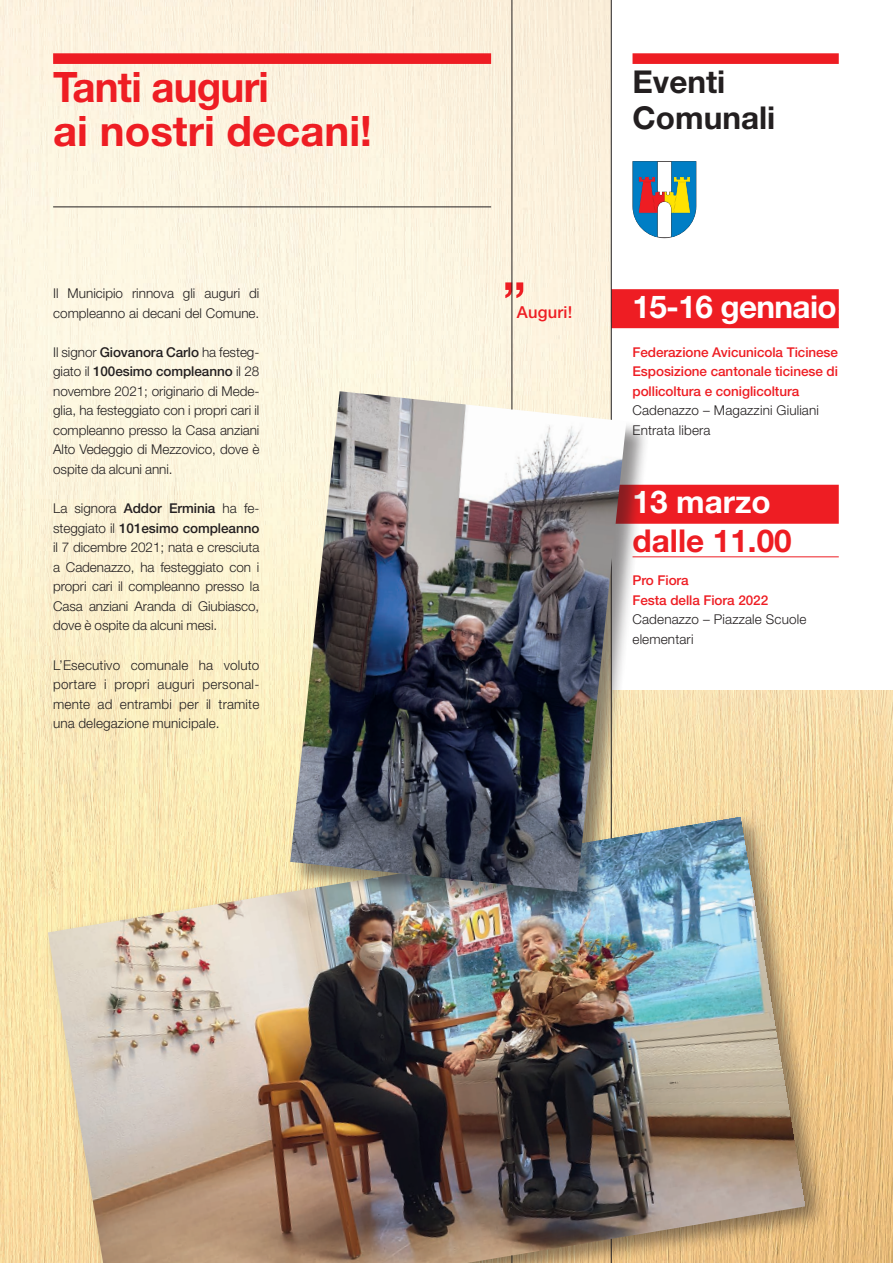
<style>
.page{position:relative;width:893px;height:1263px;background:#fff}
.page>*{position:absolute;margin:0;border:0;box-sizing:border-box;transform-origin:0 0}
.t1{font:500 55.5px "Helvetica Neue";color:#ee1d23}
.t2{font:700 42px/43.7px "Helvetica Neue";color:#ee1d23;scale:.96 1}
.t3{font:700 31.5px "Helvetica Neue";letter-spacing:-.02em;color:#fff}
.t4{font:700 31.5px/36px "Helvetica Neue";color:#231f20}
.t5{font:700 31.5px "Helvetica Neue";color:#ee1d23}
.t6{font:500 16.5px "Helvetica Neue";letter-spacing:.015em;color:#ee1d23}
.t7{font:300 13.5px/19.5px "Helvetica Neue";color:#231f20}
.t8{font:500 13.5px/19.5px "Helvetica Neue";letter-spacing:-.005em;color:#ee1d23;text-align:justify}
.s1{font-weight:500}
</style>
<div class="page">
<img style="left:0;top:0;width:893px;height:1263px">
<div style="left:43px;top:811px;width:787px;height:452px;background:#231f20;opacity:.5"></div>
<img style="left:48px;top:816px;width:758px;height:447px">
<div style="left:611px;top:0;width:282px;height:689px;background:#fff"></div>
<div style="left:632px;top:53px;width:207px;height:11px;background:#ee1d23"></div>
<div style="left:611px;top:289px;width:228px;height:39px;background:#ee1d23"></div>
<div style="left:611px;top:485px;width:228px;height:39px;background:#ee1d23"></div>
<hr style="left:632px;top:556px;width:207px;height:1px;background:#ee1d23">
<div style="left:53px;top:53px;width:438px;height:11px;background:#ee1d23"></div>
<hr style="left:53px;top:207px;width:438px;height:1px;background:#231f20">
<hr style="left:611px;top:0;width:1px;height:838px;background:#231f20">
<svg style="left:632px;top:161px;width:64px;height:77px"></svg>
<div style="left:291px;top:392px;width:359px;height:524px;background:#231f20;opacity:.5"></div>
<img style="left:290px;top:391px;width:336px;height:501px">
<hr style="left:512px;top:0;width:1px;height:409px;background:#231f20">
<svg style="left:611px;top:1239px;width:1px;height:24px"></svg>
<h2 class="t2" style="left:53px;top:65px;width:334px">Tanti auguri<br>ai nostri decani!</h2>
<p class="t7" style="left:53px;top:283px;width:208px">Il Municipio rinnova gli auguri di compleanno ai decani del Comune.</p>
<p class="t7" style="left:53px;top:342px;width:208px;text-align:justify">Il signor <span class="s1">Giovanora Carlo</span> ha festeg&shy;giato il <span class="s1">100esimo compleanno</span> il 28 novembre 2021; originario di Mede&shy;glia, ha festeggiato con i propri cari il compleanno presso la Casa anziani Alto Vedeggio di Mezzovico, dove è ospite da alcuni anni.</p>
<p class="t7" style="left:53px;top:498px;width:208px;text-align:justify">La signora <span class="s1">Addor Erminia</span> ha fe&shy;steggiato il <span class="s1">101esimo compleanno </span>il 7 dicembre 2021; nata e cresciuta a Cadenazzo, ha festeggiato con i propri cari il compleanno presso la Casa anziani Aranda di Giubiasco, dove è ospite da alcuni mesi.</p>
<p class="t7" style="left:53px;top:655px;width:208px;text-align:justify">L’Esecutivo comunale ha voluto portare i propri auguri personal&shy;mente ad entrambi per il tramite una delegazione municipale.</p>
<h1 class="t1" style="left:502px;top:269px;width:26px">”</h1>
<p class="t6" style="left:517px;top:302px;width:57px">Auguri!</p>
<h3 class="t4" style="left:632px;top:64px;width:144px">Eventi<br>Comunali</h3>
<h3 class="t3" style="left:632px;top:287px;width:206px">15-16 gennaio</h3>
<p class="t8" style="left:632px;top:342px;width:207px">Federazione Avicunicola Ticinese Esposizione cantonale ticinese di pollicoltura e coniglicoltura</p>
<p class="t7" style="left:632px;top:400px;width:188px">Cadenazzo – Magazzini Giuliani<br>Entrata libera</p>
<h3 class="t3" style="left:632px;top:482px;width:140px">13 marzo</h3>
<h3 class="t5" style="left:632px;top:521px;width:161px">dalle 11.00</h3>
<p class="t8" style="left:632px;top:570px;width:137px">Pro Fiora<br>Festa della Fiora 2022</p>
<p class="t7" style="left:632px;top:609px;width:175px">Cadenazzo – Piazzale Scuole elementari</p>
</div>
